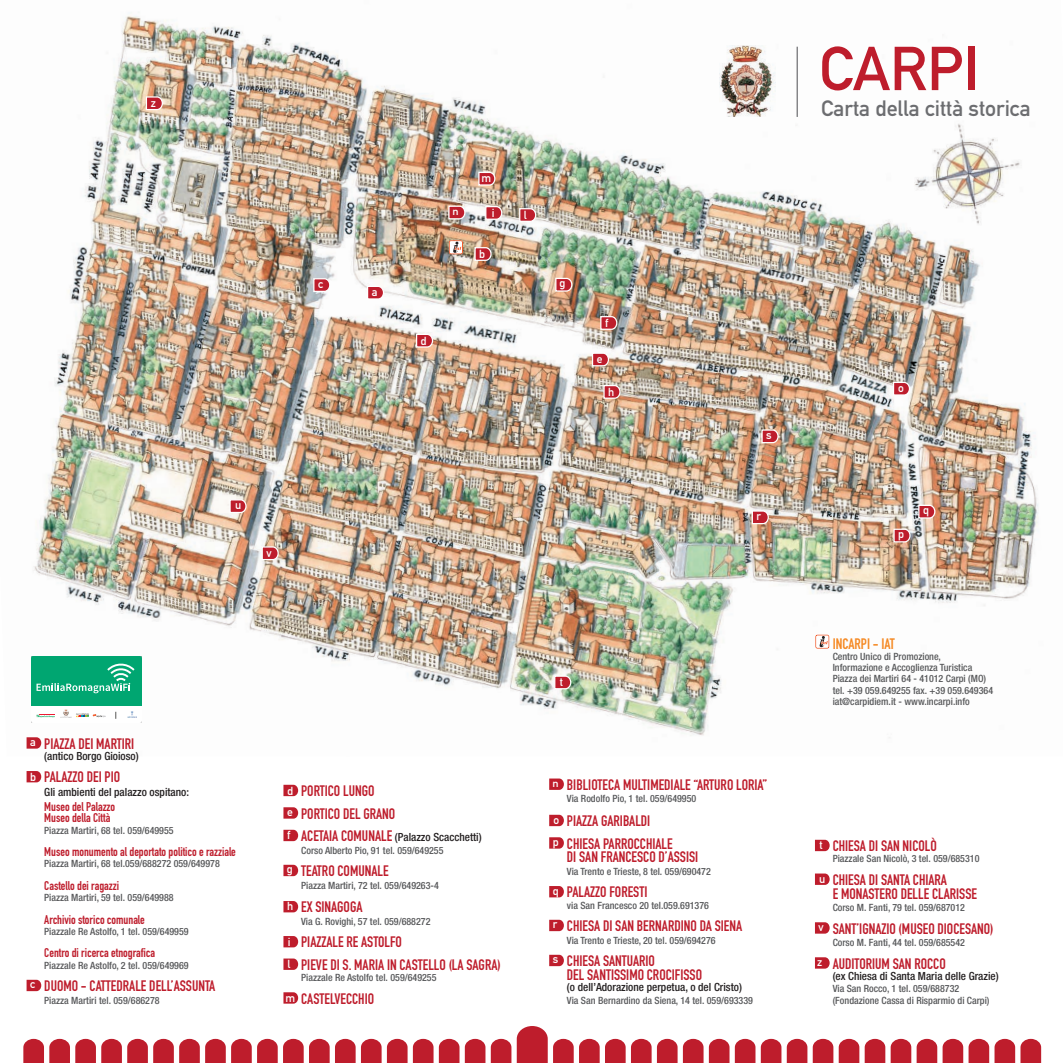
<style>
.page{position:relative;width:1063px;height:1063px;background:#fff}
.page>*{position:absolute;margin:0;border:0;box-sizing:border-box;transform-origin:0 0}
.t1{font:60.88px "DIN Mittelschrift";color:#be1d2c}
.t2{font:21.88px "DIN Mittelschrift Alternate";color:#6c6d70}
.t3{font:15px/22.5px "DIN Engschrift Alternate";color:#be1d2c}
.t4{font:15px "DIN Engschrift Alternate";color:#f58923}
.t5{font:12.5px/11.2px "DIN Engschrift";color:#be1d2c}
.t6{font:11.5px "DIN Mittelschrift";color:#fff}
.t7{font:500 condensed 11.25px "Helvetica Neue LT Std";color:#231f20}
.t8{font:10.38px "DIN Mittelschrift";color:#fff;scale:1.11 1}
.t9{font:500 condensed 10px/11.2px "Helvetica Neue LT Std";color:#57585a}
.s1{font-family:"DIN Mittelschrift";font-size:11.5px;color:#fff}
.s2{font-family:"DIN Engschrift Alternate";font-weight:400;font-stretch:normal;font-size:15px;color:#be1d2c}
</style>
<div class="page">
<img style="left:26px;top:15px;width:1012px;height:734px">
<img style="left:719px;top:46px;width:56px;height:70px">
<hr style="left:797px;top:47px;width:1px;height:70px;background:#6c6d70">
<svg style="left:27px;top:737px;width:14px;height:12px"></svg>
<svg style="left:27px;top:771px;width:14px;height:11px"></svg>
<svg style="left:27px;top:980px;width:14px;height:11px"></svg>
<svg style="left:549px;top:779px;width:15px;height:11px"></svg>
<svg style="left:549px;top:815px;width:15px;height:11px"></svg>
<svg style="left:549px;top:837px;width:15px;height:12px"></svg>
<svg style="left:549px;top:886px;width:15px;height:11px"></svg>
<svg style="left:549px;top:920px;width:15px;height:11px"></svg>
<svg style="left:549px;top:955px;width:15px;height:11px"></svg>
<svg style="left:283px;top:785px;width:15px;height:11px"></svg>
<svg style="left:283px;top:807px;width:15px;height:12px"></svg>
<svg style="left:283px;top:830px;width:15px;height:11px"></svg>
<svg style="left:283px;top:865px;width:15px;height:11px"></svg>
<svg style="left:283px;top:901px;width:15px;height:11px"></svg>
<svg style="left:283px;top:936px;width:15px;height:11px"></svg>
<svg style="left:283px;top:959px;width:15px;height:11px"></svg>
<svg style="left:283px;top:992px;width:15px;height:12px"></svg>
<svg style="left:815px;top:840px;width:15px;height:11px"></svg>
<svg style="left:815px;top:874px;width:15px;height:11px"></svg>
<svg style="left:815px;top:922px;width:15px;height:12px"></svg>
<svg style="left:815px;top:957px;width:15px;height:12px"></svg>
<svg style="left:366px;top:285px;width:19px;height:15px"></svg>
<svg style="left:555px;top:277px;width:18px;height:15px"></svg>
<svg style="left:474px;top:246px;width:18px;height:16px"></svg>
<svg style="left:313px;top:278px;width:18px;height:15px"></svg>
<svg style="left:995px;top:1039px;width:46px;height:24px"></svg>
<svg style="left:969px;top:1039px;width:20px;height:24px"></svg>
<svg style="left:943px;top:1039px;width:20px;height:24px"></svg>
<svg style="left:917px;top:1039px;width:20px;height:24px"></svg>
<svg style="left:891px;top:1039px;width:20px;height:24px"></svg>
<svg style="left:865px;top:1039px;width:20px;height:24px"></svg>
<svg style="left:839px;top:1039px;width:20px;height:24px"></svg>
<svg style="left:813px;top:1039px;width:20px;height:24px"></svg>
<svg style="left:787px;top:1039px;width:20px;height:24px"></svg>
<svg style="left:491px;top:1039px;width:20px;height:24px"></svg>
<svg style="left:761px;top:1039px;width:20px;height:24px"></svg>
<svg style="left:23px;top:1039px;width:462px;height:24px"></svg>
<svg style="left:517px;top:1026px;width:238px;height:37px"></svg>
<svg style="left:591px;top:352px;width:19px;height:15px"></svg>
<svg style="left:415px;top:333px;width:19px;height:15px"></svg>
<svg style="left:600px;top:315px;width:18px;height:16px"></svg>
<svg style="left:485px;top:205px;width:18px;height:15px"></svg>
<svg style="left:478px;top:171px;width:18px;height:15px"></svg>
<svg style="left:448px;top:205px;width:18px;height:15px"></svg>
<svg style="left:518px;top:207px;width:19px;height:16px"></svg>
<svg style="left:554px;top:675px;width:18px;height:15px"></svg>
<svg style="left:145px;top:96px;width:19px;height:15px"></svg>
<svg style="left:893px;top:528px;width:18px;height:15px"></svg>
<svg style="left:261px;top:546px;width:18px;height:15px"></svg>
<svg style="left:751px;top:510px;width:19px;height:15px"></svg>
<svg style="left:761px;top:429px;width:18px;height:15px"></svg>
<svg style="left:229px;top:499px;width:18px;height:15px"></svg>
<svg style="left:603px;top:384px;width:18px;height:15px"></svg>
<svg style="left:892px;top:381px;width:19px;height:15px"></svg>
<svg style="left:918px;top:504px;width:18px;height:15px"></svg>
<svg style="left:815px;top:635px;width:14px;height:14px"></svg>
<div style="left:31px;top:656px;width:111px;height:67px;background:#fff"></div>
<div style="left:31px;top:656px;width:111px;height:50px;background:#00a671"></div>
<svg style="left:128px;top:711px;width:14px;height:12px"></svg>
<svg style="left:31px;top:715px;width:24px;height:8px"></svg>
<svg style="left:31px;top:656px;width:111px;height:37px"></svg>
<svg style="left:61px;top:709px;width:44px;height:9px"></svg>
<svg style="left:449px;top:240px;width:14px;height:14px"></svg>
<p class="t6" style="left:151px;top:96px;width:7px">z</p>
<p class="t6" style="left:318px;top:277px;width:7px">c</p>
<p class="t6" style="left:235px;top:499px;width:8px">u</p>
<p class="t6" style="left:266px;top:546px;width:7px">v</p>
<p class="t6" style="left:372px;top:285px;width:7px">a</p>
<p class="t6" style="left:481px;top:171px;width:11px">m</p>
<p class="t6" style="left:492px;top:206px;width:4px">i</p>
<p class="t8" style="left:452px;top:206px;width:7px">n</p>
<p class="t6" style="left:524px;top:208px;width:4px">l</p>
<p class="t6" style="left:479px;top:247px;width:7px">b</p>
<p class="t6" style="left:421px;top:334px;width:7px">d</p>
<h1 class="t1" style="left:819px;top:33px;width:161px">CARPI</h1>
<h2 class="t2" style="left:821px;top:96px;width:211px">Carta della città storica</h2>
<p class="t6" style="left:559px;top:276px;width:7px">g</p>
<p class="t6" style="left:605px;top:316px;width:5px">f</p>
<p class="t6" style="left:597px;top:352px;width:7px">e</p>
<p class="t6" style="left:608px;top:385px;width:8px">h</p>
<p class="t6" style="left:898px;top:381px;width:7px">o</p>
<p class="t6" style="left:766px;top:428px;width:7px">s</p>
<p class="t6" style="left:756px;top:509px;width:6px">r</p>
<p class="t6" style="left:898px;top:527px;width:7px">p</p>
<p class="t6" style="left:923px;top:503px;width:7px">q</p>
<h3 class="t3" style="left:30px;top:732px;width:106px"><sup>a</sup> PIAZZA DEI MARTIRI</h3>
<p class="t7" style="left:44px;top:749px;width:96px">(antico Borgo Gioioso)</p>
<h3 class="t3" style="left:30px;top:766px;width:92px"><span class="s1">b</span> PALAZZO DEI PIO</h3>
<p class="t7" style="left:44px;top:785px;width:146px">Gli ambienti del palazzo ospitano:</p>
<p class="t5" style="left:44px;top:801px;width:72px">Museo del Palazzo<br>Museo della Città</p>
<p class="t9" style="left:44px;top:824px;width:131px">Piazza Martiri, 68 tel. 059/649955</p>
<p class="t5" style="left:44px;top:846px;width:193px">Museo monumento al deportato politico e razziale</p>
<p class="t9" style="left:44px;top:858px;width:177px">Piazza Martiri, 68 tel.059/688272 059/649978</p>
<p class="t5" style="left:44px;top:880px;width:76px">Castello dei ragazzi</p>
<p class="t9" style="left:44px;top:892px;width:131px">Piazza Martiri, 59 tel. 059/649988</p>
<p class="t5" style="left:44px;top:914px;width:102px">Archivio storico comunale</p>
<p class="t9" style="left:44px;top:926px;width:146px">Piazzale Re Astolfo, 1 tel. 059/649959</p>
<p class="t5" style="left:44px;top:947px;width:112px">Centro di ricerca etnografica</p>
<p class="t9" style="left:44px;top:959px;width:146px">Piazzale Re Astolfo, 2 tel. 059/649969</p>
<h3 class="t3" style="left:30px;top:975px;width:187px"><sup>c</sup> DUOMO - CATTEDRALE DELL’ASSUNTA</h3>
<p class="t9" style="left:44px;top:994px;width:117px">Piazza Martiri tel. 059/686278</p>
<h3 class="t3" style="left:287px;top:780px;width:110px"><span class="s1">d</span> PORTICO LUNGO<br><sup>e</sup> PORTICO DEL GRANO</h3>
<p class="t7" style="left:287px;top:830px;width:196px"><sup>f</sup> <span class="s2">ACETAIA COMUNALE</span> (Palazzo Scacchetti)</p>
<p class="t9" style="left:301px;top:844px;width:144px">Corso Alberto Pio, 91 tel. 059/649255</p>
<h3 class="t3" style="left:287px;top:860px;width:103px"><sup>g</sup> TEATRO COMUNALE</h3>
<p class="t9" style="left:301px;top:879px;width:139px">Piazza Martiri, 72 tel. 059/649263-4</p>
<h3 class="t3" style="left:287px;top:896px;width:77px"><span class="s1">h</span> EX SINAGOGA</h3>
<p class="t9" style="left:301px;top:916px;width:131px">Via G. Rovighi, 57 tel. 059/688272</p>
<h3 class="t3" style="left:288px;top:931px;width:215px"><span class="s1">i</span> PIAZZALE RE ASTOLFO<br><span class="s1">l</span> PIEVE DI S. MARIA IN CASTELLO (LA SAGRA)</h3>
<p class="t9" style="left:301px;top:972px;width:137px">Piazzale Re Astolfo tel. 059/649255</p>
<h3 class="t3" style="left:285px;top:987px;width:90px"><span class="s1">m</span> CASTELVECCHIO</h3>
<p class="t6" style="left:560px;top:676px;width:5px">t</p>
<h3 class="t3" style="left:552px;top:773px;width:216px"><sup>n</sup> BIBLIOTECA MULTIMEDIALE “ARTURO LORIA”</h3>
<p class="t9" style="left:567px;top:793px;width:131px">Via Rodolfo Pio, 1 tel. 059/649950</p>
<h3 class="t3" style="left:553px;top:810px;width:121px"><span class="s1">o</span> PIAZZA GARIBALDI<br><sup>p</sup> CHIESA PARROCCHIALE</h3>
<h3 class="t3" style="left:567px;top:846px;width:133px">DI SAN FRANCESCO D’ASSISI</h3>
<p class="t9" style="left:567px;top:866px;width:145px">Via Trento e Trieste, 8 tel. 059/690472</p>
<h3 class="t3" style="left:553px;top:881px;width:96px"><sup>q</sup> PALAZZO FORESTI</h3>
<p class="t9" style="left:567px;top:899px;width:144px">via San Francesco 20 tel.059.691376</p>
<h3 class="t3" style="left:553px;top:915px;width:191px"><sup>r</sup> CHIESA DI SAN BERNARDINO DA SIENA</h3>
<p class="t9" style="left:567px;top:934px;width:150px">Via Trento e Trieste, 20 tel. 059/694276</p>
<h3 class="t3" style="left:567px;top:954px;width:137px;line-height:13.8px;text-indent:-14px"><sup>s</sup> CHIESA SANTUARIO<br>DEL SANTISSIMO CROCIFISSO</h3>
<p class="t7" style="left:567px;top:980px;width:177px">(o dell’Adorazione perpetua, o del Cristo)</p>
<p class="t9" style="left:567px;top:994px;width:188px">Via San Bernardino da Siena, 14 tel. 059/693339</p>
<h3 class="t4" style="left:833px;top:635px;width:64px">INCARPI - IAT</h3>
<p class="t9" style="left:833px;top:651px;width:162px">Centro Unico di Promozione, Informazione e Accoglienza Turistica Piazza dei Martiri 64 - 41012 Carpi (MO) tel. +39 059.649255 fax. +39 059.649364 iat@carpidiem.it - www.incarpi.info</p>
<h3 class="t3" style="left:819px;top:835px;width:119px"><span class="s1">t</span> CHIESA DI SAN NICOLÒ</h3>
<p class="t9" style="left:833px;top:853px;width:148px">Piazzale San Nicolò, 3 tel. 059/685310</p>
<h3 class="t3" style="left:833px;top:873px;width:146px;line-height:13.8px;text-indent:-13px"><sup>u</sup> CHIESA DI SANTA CHIARA<br>E MONASTERO DELLE CLARISSE</h3>
<p class="t9" style="left:833px;top:902px;width:134px">Corso M. Fanti, 79 tel. 059/687012</p>
<h3 class="t3" style="left:819px;top:917px;width:177px"><sup>v</sup> SANT’IGNAZIO (MUSEO DIOCESANO)</h3>
<p class="t9" style="left:833px;top:937px;width:134px">Corso M. Fanti, 44 tel. 059/685542</p>
<h3 class="t3" style="left:817px;top:952px;width:130px"><sup>z</sup> AUDITORIUM SAN ROCCO</h3>
<p class="t7" style="left:833px;top:969px;width:168px">(ex Chiesa di Santa Maria delle Grazie)</p>
<p class="t9" style="left:833px;top:983px;width:158px">Via San Rocco, 1 tel. 059/688732 (Fondazione Cassa di Risparmio di Carpi)</p>
</div>
